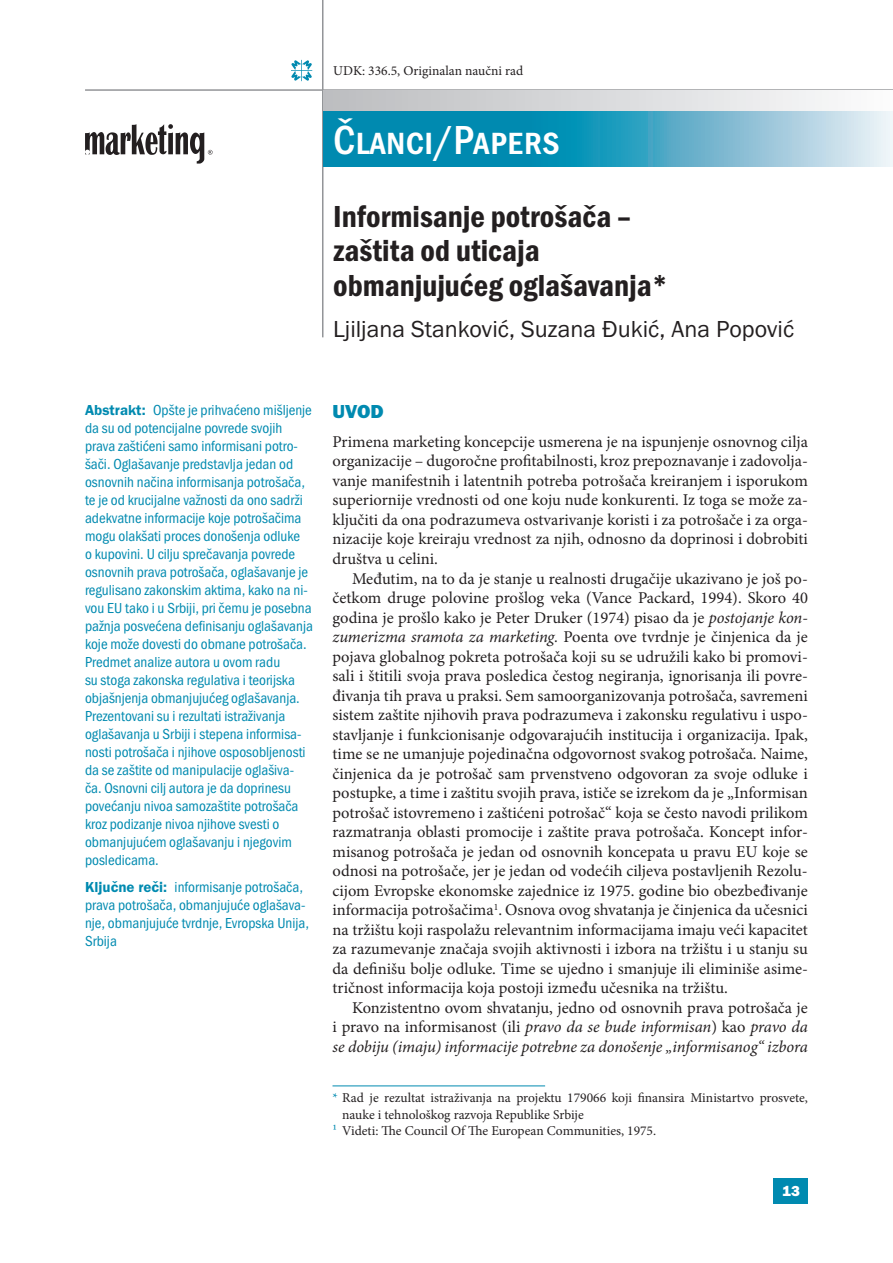
<style>
.page{position:relative;width:893px;height:1263px;background:#fff}
.page>*{position:absolute;margin:0;border:0;box-sizing:border-box;transform-origin:0 0}
.t1{font:500 condensed 42px "Franklin Got SC Itc TEE";color:#fff}
.t2{font:600 condensed 31.5px/34.5px "Franklin Got Itc TEE";color:#231f20}
.t3{font:24px "Franklin Got Itc TEE";color:#231f20}
.t4{font:19.5px "Franklin Got Itc TEE Heav";color:#008ab0}
.t5{font:16.5px/19.5px "Minion Pro";color:#231f20;text-align:justify}
.t6{font:italic 16.5px/19.5px "Minion Pro";letter-spacing:-.005em;color:#231f20;text-align:justify}
.t7{font:condensed 15px/18px "Franklin Got Itc TEE";color:#008ab0}
.t8{font:15px "Franklin Got Itc TEE Heav";color:#fff}
.t9{font:13.5px "Minion Pro";color:#231f20}
.s1{font-weight:600;font-stretch:normal}
.s2{font-style:italic}
.s3{font-style:normal}
.s4{color:#008ab0}
</style>
<div class="page">
<hr style="left:85px;top:89px;width:808px;height:2px;background:#939598">
<hr style="left:322px;top:0;width:1px;height:337px;background:#939598">
<svg style="left:323px;top:110px;width:570px;height:57px;background:#49a8c5"></svg>
<div style="left:323px;top:91px;width:570px;height:19px;background:linear-gradient(to right,#bbbdbf,#fbfbfc)"></div>
<svg style="left:85px;top:124px;width:128px;height:40px"></svg>
<svg style="left:291px;top:60px;width:21px;height:21px"></svg>
<div style="left:774px;top:1178px;width:34px;height:25px;background:#008ab0"></div>
<hr style="left:332px;top:1085px;width:213px;height:1px;background:#008ab0">
<p class="t9" style="left:333px;top:62px;width:191px">UDK: 336.5, Originalan naučni rad</p>
<h1 class="t1" style="left:333px;top:117px;width:228px">Članci/Papers</h1>
<h2 class="t2" style="left:333px;top:199px;width:336px">Informisanje potrošača – zaštita od uticaja obmanjujućeg oglašavanja*</h2>
<h3 class="t3" style="left:333px;top:316px;width:462px">Ljiljana Stanković, Suzana Đukić, Ana Popović</h3>
<p class="t7" style="left:85px;top:401px;width:229px"><span class="s1">Abstrakt:</span> Opšte je prihvaćeno mišljenje da su od potencijalne povrede svojih prava zaštićeni samo informisani potro&shy;šači. Oglašavanje predstavlja jedan od osnovnih načina informisanja potrošača, te je od krucijalne važnosti da ono sadrži adekvatne informacije koje potrošačima mogu olakšati proces donošenja odluke<br>o kupovini. U cilju sprečavanja povrede osnovnih prava potrošača, oglašavanje je regulisano zakonskim aktima, kako na ni&shy;vou EU tako i u Srbiji, pri čemu je posebna pažnja posvećena definisanju oglašavanja koje može dovesti do obmane potrošača.<br>Predmet analize autora u ovom radu<br>su stoga zakonska regulativa i teorijska objašnjenja obmanjujućeg oglašavanja.<br>Prezentovani su i rezultati istraživanja oglašavanja u Srbiji i stepena informisa&shy;nosti potrošača i njihove osposobljenosti da se zaštite od manipulacije oglašiva&shy;ča. Osnovni cilj autora je da doprinesu povećanju nivoa samozaštite potrošača kroz podizanje nivoa njihove svesti o obmanjujućem oglašavanju i njegovim posledicama.</p>
<p class="t7" style="left:85px;top:878px;width:225px"><span class="s1">Ključne reči:</span> informisanje potrošača, prava potrošača, obmanjujuće oglašava&shy;nje, obmanjujuće tvrdnje, Evropska Unija, Srbija</p>
<p class="t4" style="left:332px;top:401px;width:53px">UVOD</p>
<p class="t5" style="left:332px;top:432px;width:477px">Primena marketing koncepcije usmerena je na ispunjenje osnovnog cilja organizacije – dugoročne profitabilnosti, kroz prepoznavanje i zadovolja&shy;vanje manifestnih i latentnih potreba potrošača kreiranjem i isporukom superiornije vrednosti od one koju nude konkurenti. Iz toga se može za&shy;ključiti da ona podrazumeva ostvarivanje koristi i za potrošače i za orga&shy;nizacije koje kreiraju vrednost za njih, odnosno da doprinosi i dobrobiti društva u celini.</p>
<p class="t5" style="left:332px;top:568px;width:477px;text-indent:20px">Međutim, na to da je stanje u realnosti drugačije ukazivano je još po&shy;četkom druge polovine prošlog veka (Vance Packard, 1994). Skoro 40 godina je prošlo kako je Peter Druker (1974) pisao da je <span class="s2">postojanje kon&shy;zumerizma sramota za marketing.</span> Poenta ove tvrdnje je činjenica da je pojava globalnog pokreta potrošača koji su se udružili kako bi promovi&shy;sali i štitili svoja prava posledica čestog negiranja, ignorisanja ili povre&shy;đivanja tih prava u praksi. Sem samoorganizovanja potrošača, savremeni sistem zaštite njihovih prava podrazumeva i zakonsku regulativu i uspo&shy;stavljanje i funkcionisanje odgovarajućih institucija i organizacija. Ipak, time se ne umanjuje pojedinačna odgovornost svakog potrošača. Naime, činjenica da je potrošač sam prvenstveno odgovoran za svoje odluke i postupke, a time i zaštitu svojih prava, ističe se izrekom da je „Informisan potrošač istovremeno i zaštićeni potrošač“ koja se često navodi prilikom razmatranja oblasti promocije i zaštite prava potrošača. Koncept infor&shy;misanog potrošača je jedan od osnovnih koncepata u pravu EU koje se odnosi na potrošače, jer je jedan od vodećih ciljeva postavljenih Rezolu&shy;cijom Evropske ekonomske zajednice iz 1975. godine bio obezbeđivanje informacija potrošačima<sup>1</sup>. Osnova ovog shvatanja je činjenica da učesnici na tržištu koji raspolažu relevantnim informacijama imaju veći kapacitet za razumevanje značaja svojih aktivnosti i izbora na tržištu i u stanju su da definišu bolje odluke. Time se ujedno i smanjuje ili eliminiše asime&shy;tričnost informacija koja postoji između učesnika na tržištu.</p>
<p class="t6" style="left:332px;top:997px;width:477px;text-indent:20px"><span class="s3">Konzistentno ovom shvatanju, jedno od osnovnih prava potrošača je i pravo na informisanost (ili</span> pravo da se bude informisan<span class="s3">) kao</span> pravo da se dobiju (imaju) informacije potrebne za donošenje „informisanog“ izbora</p>
<p class="t9" style="left:332px;top:1089px;width:477px"><span class="s4">*</span> Rad je rezultat istraživanja na projektu 179066 koji finansira Ministartvo prosvete,</p>
<p class="t9" style="left:342px;top:1105px;width:243px">nauke i tehnološkog razvoja Republike Srbije</p>
<p class="t9" style="left:332px;top:1122px;width:325px"><span class="s4">1</span> Videti: The Council Of The European Communities, 1975.</p>
<p class="t8" style="left:782px;top:1182px;width:19px">13</p>
</div>
